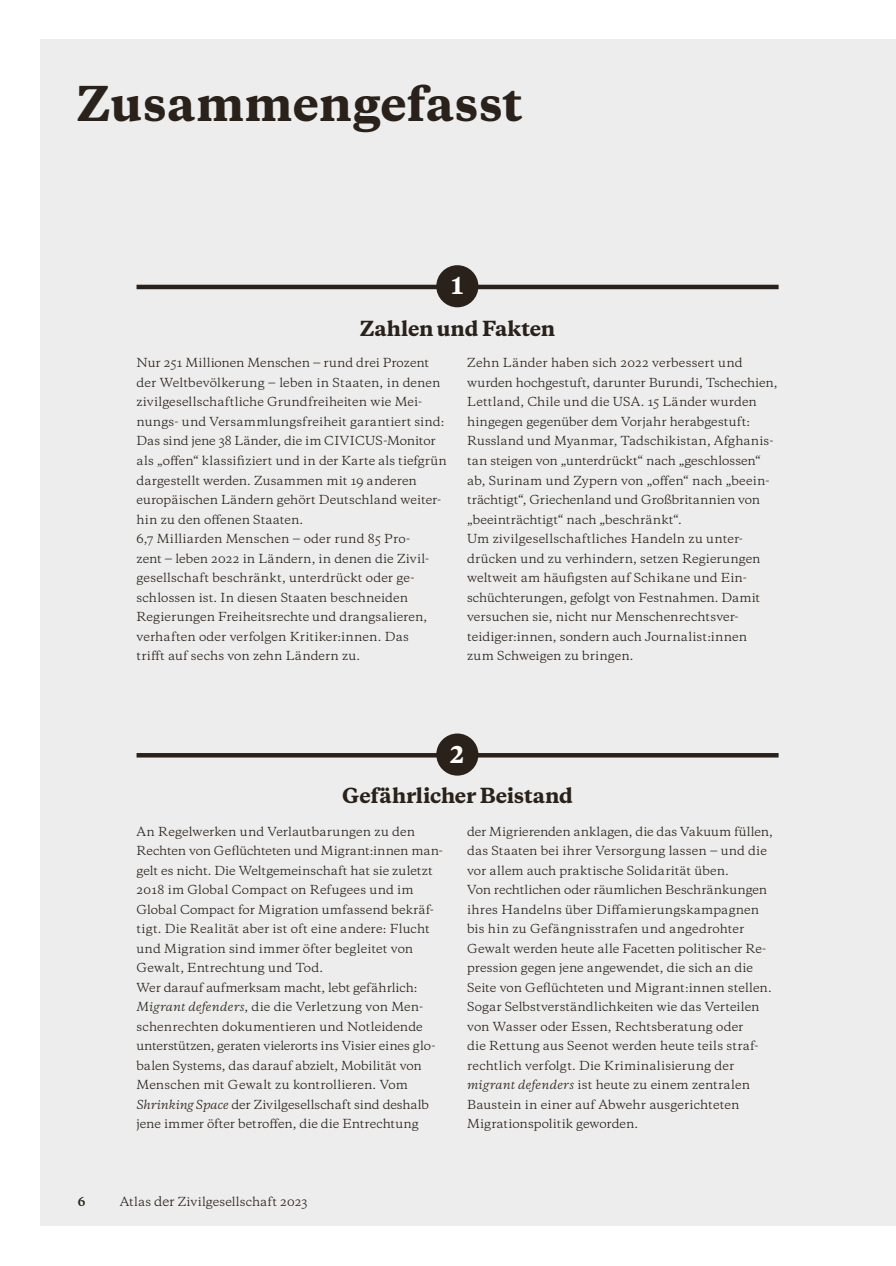
<style>
.page{position:relative;width:896px;height:1266px;background:#fff}
.page>*{position:absolute;margin:0;border:0;box-sizing:border-box;transform-origin:0 0}
.t1{font:800 45px "Galaxie Copernicus";letter-spacing:.005em;color:#29211a}
.t2{font:800 21.75px "Galaxie Copernicus";color:#fff}
.t3{font:800 19.5px "Galaxie Copernicus";letter-spacing:-.01em;color:#29211a}
.t4{font:11.7px/19.5px "Galaxie Copernicus";letter-spacing:.005em;color:#29211a}
.t5{font:700 11.7px "Galaxie Copernicus";color:#29211a}
.s1{font-style:italic}
.s2{font-size:12.3px}
</style>
<div class="page">
<div style="left:40px;top:40px;width:855px;height:1185px;background:#ededed"></div>
<hr style="left:136px;top:285px;width:642px;height:4px;background:#29211a">
<hr style="left:136px;top:753px;width:642px;height:4px;background:#29211a">
<div style="left:436px;top:265px;width:42px;height:42px;background:#29211a;border-radius:50%"></div>
<div style="left:436px;top:733px;width:42px;height:42px;background:#29211a;border-radius:50%"></div>
<h1 class="t1" style="left:77px;top:74px;width:448px">Zusammengefasst</h1>
<h2 class="t2" style="left:451px;top:271px;width:14px">1</h2>
<h3 class="t3" style="left:360px;top:315px;width:197px">Zahlen und Fakten</h3>
<p class="t4" style="left:136px;top:353px;width:312px">Nur 251 Millionen Menschen ‒ rund drei Prozent der Weltbevölkerung ‒ leben in Staaten, in denen zivilgesellschaftliche Grundfreiheiten wie Mei&shy;nungs- und Versammlungsfreiheit garantiert sind:<br>Das sind jene 38 Länder, die im CIVICUS-Monitor als „offen“ klassifiziert und in der Karte als tiefgrün dargestellt werden. Zusammen mit 19 anderen europäischen Ländern gehört Deutschland weiter&shy;hin zu den offenen Staaten.<br>6,7 Milliarden Menschen ‒ oder rund 85 Pro-<br>zent ‒ leben 2022 in Ländern, in denen die Zivil&shy;gesellschaft beschränkt, unterdrückt oder ge&shy;schlossen ist. In diesen Staaten beschneiden Regierungen Freiheitsrechte und drangsalieren, verhaften oder verfolgen Kritiker:innen. Das<br>trifft auf sechs von zehn Ländern zu.</p>
<p class="t4" style="left:467px;top:353px;width:312px">Zehn Länder haben sich 2022 verbessert und wurden hochgestuft, darunter Burundi, Tschechien, Lettland, Chile und die USA. 15 Länder wurden hingegen gegenüber dem Vorjahr herabgestuft:<br>Russland und Myanmar, Tadschikistan, Afghanis&shy;tan steigen von „unterdrückt“ nach „geschlossen“ ab, Surinam und Zypern von „offen“ nach „beein&shy;trächtigt“, Griechenland und Großbritannien von „beeinträchtigt“ nach „beschränkt“.<br>Um zivilgesellschaftliches Handeln zu unter&shy;drücken und zu verhindern, setzen Regierungen weltweit am häufigsten auf Schikane und Ein&shy;schüchterungen, gefolgt von Festnahmen. Damit versuchen sie, nicht nur Menschenrechtsver&shy;teidiger:innen, sondern auch Journalist:innen<br>zum Schweigen zu bringen.</p>
<h2 class="t2" style="left:450px;top:740px;width:16px">2</h2>
<h3 class="t3" style="left:342px;top:783px;width:232px">Gefährlicher Beistand</h3>
<p class="t4" style="left:136px;top:821px;width:308px">An Regelwerken und Verlautbarungen zu den Rechten von Geflüchteten und Migrant:innen man&shy;gelt es nicht. Die Weltgemeinschaft hat sie zuletzt 2018 im Global Compact on Refugees und im Global Compact for Migration umfassend bekräf&shy;tigt. Die Realität aber ist oft eine andere: Flucht und Migration sind immer öfter begleitet von Gewalt, Entrechtung und Tod.<br>Wer darauf aufmerksam macht, lebt gefährlich:<br><span class="s1">Migrant defenders</span>, die die Verletzung von Men&shy;schenrechten dokumentieren und Notleidende unterstützen, geraten vielerorts ins Visier eines glo&shy;balen Systems, das darauf abzielt, Mobilität von Menschen mit Gewalt zu kontrollieren. Vom <span class="s1">Shrinking Space</span> der Zivilgesellschaft sind deshalb jene immer öfter betroffen, die die Entrechtung</p>
<p class="t4" style="left:467px;top:821px;width:307px">der Migrierenden anklagen, die das Vakuum füllen, das Staaten bei ihrer Versorgung lassen ‒ und die vor allem auch praktische Solidarität üben.<br>Von rechtlichen oder räumlichen Beschränkungen ihres Handelns über Diffamierungskampagnen bis hin zu Gefängnisstrafen und angedrohter Gewalt werden heute alle Facetten politischer Re&shy;pression gegen jene angewendet, die sich an die Seite von Geflüchteten und Migrant:innen stellen.<br>Sogar Selbstverständlichkeiten wie das Verteilen von Wasser oder Essen, Rechtsberatung oder<br>die Rettung aus Seenot werden heute teils straf&shy;rechtlich verfolgt. Die Kriminalisierung der <span class="s1">migrant defenders</span> ist heute zu einem zentralen Baustein in einer auf Abwehr ausgerichteten Migrationspolitik geworden.</p>
<p class="t5" style="left:78px;top:1194px;width:9px">6</p>
<p class="t4" style="left:120px;top:1192px;width:189px">Atlas <span class="s2">der</span> Zivilgesellschaft 2023</p>
</div>
